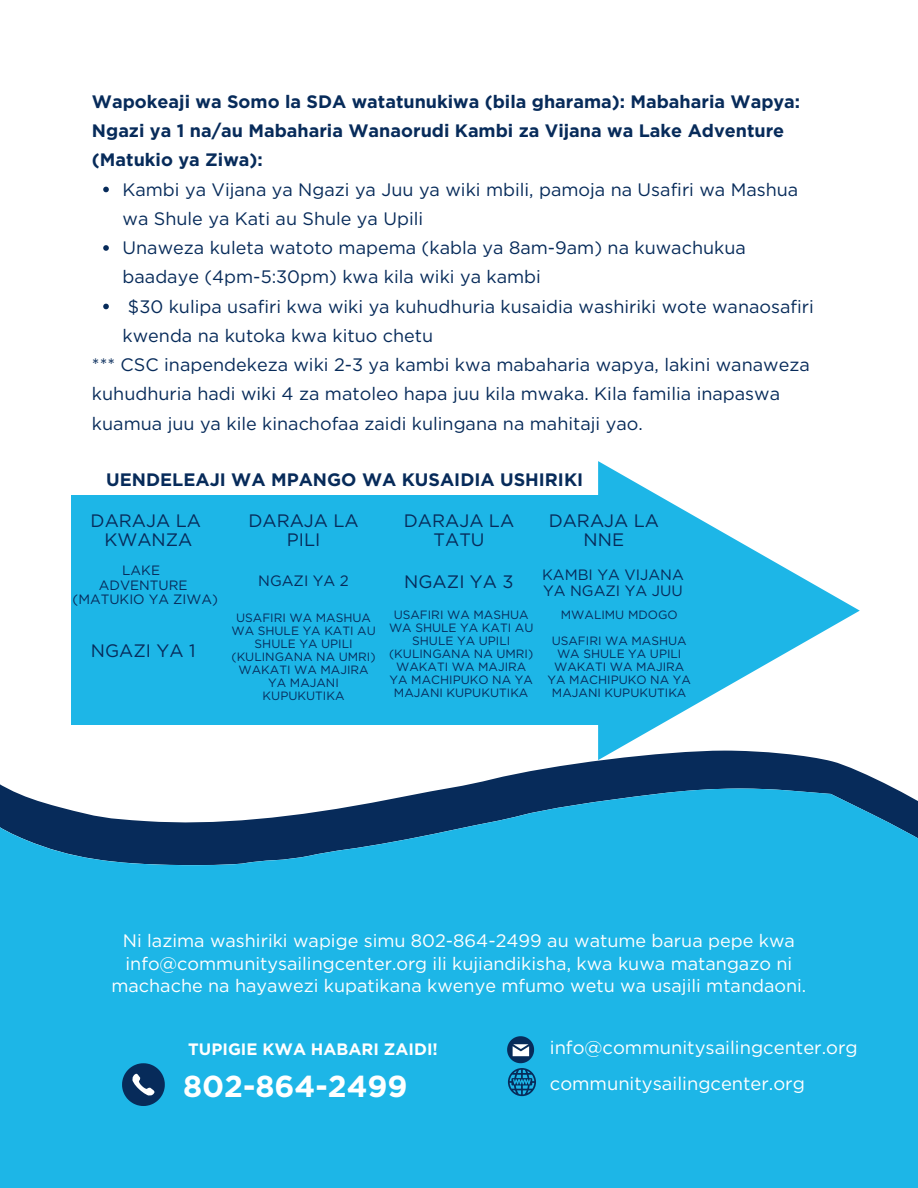
<style>
.page{position:relative;width:918px;height:1188px;background:#fff}
.page>*{position:absolute;margin:0;border:0;box-sizing:border-box;transform-origin:0 0}
.t1{font:700 30.3px "Gotham";color:#fff}
.t2{font:18.45px "Gotham";color:#fff}
.t3{font:18px/29.2px "Gotham";color:#072b5a}
.t4{font:18px/22.5px "Gotham";color:#fff;text-align:center}
.t5{font:700 18px/29.2px "Gotham";color:#072b5a}
.t6{font:700 16.5px "Gotham";color:#fff}
.t7{font:15px/15.8px "Gotham";color:#072b5a}
.t8{font:13.5px "Gotham";color:#072b5a}
.t9{font:12px/13px "Gotham";color:#072b5a;text-align:center}
</style>
<div class="page">
<svg style="left:543px;top:760px;width:311px;height:9px;fill:#072b5a"></svg>
<svg style="left:0;top:769px;width:918px;height:419px;fill:#1db6e7"></svg>
<svg style="left:507px;top:1036px;width:29px;height:60px"></svg>
<svg style="left:122px;top:1063px;width:43px;height:43px"></svg>
<svg style="left:103px;top:187px;width:6px;height:5px"></svg>
<svg style="left:103px;top:245px;width:6px;height:6px"></svg>
<svg style="left:103px;top:304px;width:6px;height:5px"></svg>
<div style="left:72px;top:496px;width:546px;height:229px;background:#1db6e7"></div>
<svg style="left:598px;top:461px;width:262px;height:299px;fill:#1db6e7"></svg>
<p class="t5" style="left:92px;top:87px;width:710px">Wapokeaji wa Somo la SDA watatunukiwa (bila gharama): Mabaharia Wapya:<br>Ngazi ya 1 na/au Mabaharia Wanaorudi Kambi za Vijana wa Lake Adventure (Matukio ya Ziwa):</p>
<p class="t3" style="left:123px;top:175px;width:677px">Kambi ya Vijana ya Ngazi ya Juu ya wiki mbili, pamoja na Usafiri wa Mashua wa Shule ya Kati au Shule ya Upili</p>
<p class="t3" style="left:123px;top:233px;width:625px">Unaweza kuleta watoto mapema (kabla ya 8am-9am) na kuwachukua baadaye (4pm-5:30pm) kwa kila wiki ya kambi</p>
<p class="t3" style="left:123px;top:292px;width:693px">$30 kulipa usafiri kwa wiki ya kuhudhuria kusaidia washiriki wote wanaosafiri kwenda na kutoka kwa kituo chetu</p>
<p class="t3" style="left:92px;top:350px;width:719px">*** CSC inapendekeza wiki 2-3 ya kambi kwa mabaharia wapya, lakini wanaweza kuhudhuria hadi wiki 4 za matoleo hapa juu kila mwaka. Kila familia inapaswa kuamua juu ya kile kinachofaa zaidi kulingana na mahitaji yao.</p>
<p class="t5" style="left:106px;top:465px;width:478px">UENDELEAJI WA MPANGO WA KUSAIDIA USHIRIKI</p>
<p class="t3" style="left:91px;top:506px;width:112px">DARAJA LA</p>
<p class="t3" style="left:105px;top:525px;width:90px">KWANZA</p>
<p class="t8" style="left:122px;top:562px;width:39px">LAKE</p>
<p class="t8" style="left:99px;top:577px;width:90px">ADVENTURE</p>
<p class="t8" style="left:73px;top:591px;width:147px">(MATUKIO YA ZIWA)</p>
<p class="t3" style="left:91px;top:636px;width:106px">NGAZI YA 1</p>
<p class="t3" style="left:248px;top:511px;width:112px;line-height:19.2px;text-align:center">DARAJA LA<br>PILI</p>
<p class="t7" style="left:258px;top:573px;width:92px">NGAZI YA 2</p>
<p class="t9" style="left:231px;top:612px;width:146px">USAFIRI WA MASHUA<br>WA SHULE YA KATI AU<br>SHULE YA UPILI (KULINGANA NA UMRI)<br>WAKATI WA MAJIRA<br>YA MAJANI<br>KUPUKUTIKA</p>
<p class="t3" style="left:404px;top:511px;width:112px;line-height:19.2px;text-align:center">DARAJA LA<br>TATU</p>
<p class="t3" style="left:404px;top:567px;width:111px">NGAZI YA 3</p>
<p class="t9" style="left:389px;top:608px;width:146px">USAFIRI WA MASHUA<br>WA SHULE YA KATI AU<br>SHULE YA UPILI (KULINGANA NA UMRI)<br>WAKATI WA MAJIRA<br>YA MACHIPUKO NA YA<br>MAJANI KUPUKUTIKA</p>
<p class="t3" style="left:549px;top:511px;width:112px;line-height:19.2px;text-align:center">DARAJA LA<br>NNE</p>
<p class="t7" style="left:542px;top:567px;width:143px">KAMBI YA VIJANA<br>YA NGAZI YA JUU</p>
<p class="t9" style="left:561px;top:608px;width:118px">MWALIMU MDOGO</p>
<p class="t9" style="left:548px;top:634px;width:145px">USAFIRI WA MASHUA<br>WA SHULE YA UPILI<br>WAKATI WA MAJIRA<br>YA MACHIPUKO NA YA<br>MAJANI KUPUKUTIKA</p>
<p class="t4" style="left:111px;top:930px;width:696px">Ni lazima washiriki wapige simu 802-864-2499 au watume barua pepe kwa info@communitysailingcenter.org ili kujiandikisha, kwa kuwa matangazo ni machache na hayawezi kupatikana kwenye mfumo wetu wa usajili mtandaoni.</p>
<p class="t6" style="left:188px;top:1039px;width:251px">TUPIGIE KWA HABARI ZAIDI!</p>
<p class="t2" style="left:550px;top:1036px;width:309px">info@communitysailingcenter.org</p>
<p class="t2" style="left:550px;top:1072px;width:257px">communitysailingcenter.org</p>
<p class="t1" style="left:183px;top:1068px;width:226px">802-864-2499</p>
</div>
